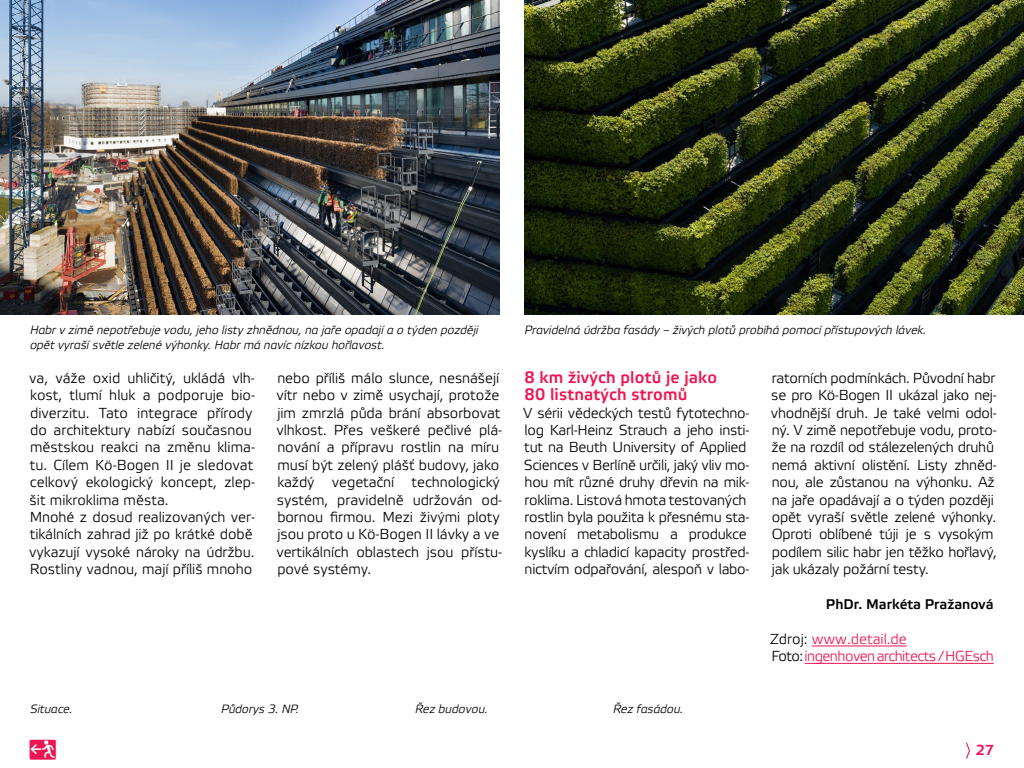
<style>
.page{position:relative;width:1024px;height:768px;background:#fff}
.page>*{position:absolute;margin:0;border:0;box-sizing:border-box;transform-origin:0 0}
.t1{font:20px "Etelka Medium Pro";color:#ed1652}
.t2{font:16.5px/17.4px "Etelka Medium Pro";letter-spacing:.01em;color:#ed1652}
.t3{font:14.5px/17.4px "Etelka Light Pro";letter-spacing:-.005em;color:#000}
.t4{font:14.5px/17.4px "Etelka Light Pro";letter-spacing:-.035em;color:#ed1652}
.t5{font:14.5px "Etelka Medium Pro";color:#ed125f}
.t6{font:14px "Etelka Medium Pro";color:#000}
.t7{font:italic 12px/14.4px "Etelka Light Pro";letter-spacing:-.01em;color:#000}
.s1{color:#000}
</style>
<div class="page">
<svg style="left:966px;top:742px;width:4px;height:17px"></svg>
<img style="left:0;top:0;width:500px;height:315px">
<img style="left:524px;top:0;width:500px;height:315px">
<hr style="left:812px;top:646px;width:95px;height:1px;background:#ed1652">
<hr style="left:805px;top:663px;width:189px;height:1px;background:#ed1652">
<p class="t7" style="left:30px;top:324px;width:450px">Habr v zimě nepotřebuje vodu, jeho listy zhnědnou, na jaře opadají a o týden později opět vyraší světle zelené výhonky. Habr má navíc nízkou hořlavost.</p>
<p class="t7" style="left:524px;top:324px;width:403px">Pravidelná údržba fasády – živých plotů probíhá pomocí přístupových lávek.</p>
<p class="t3" style="left:771px;top:370px;width:227px">ratorních podmínkách. Původní habr se pro Kö-Bogen II ukázal jako nej&shy;vhodnější druh. Je také velmi odol&shy;ný. V zimě nepotřebuje vodu, proto&shy;že na rozdíl od stálezelených druhů nemá aktivní olistění. Listy zhněd&shy;nou, ale zůstanou na výhonku. Až na jaře opadávají a o týden později opět vyraší světle zelené výhonky.<br>Oproti oblíbené túji je s vysokým podílem silic habr jen těžko hořlavý, jak ukázaly požární testy.</p>
<p class="t6" style="left:826px;top:597px;width:169px">PhDr. Markéta Pražanová</p>
<p class="t4" style="left:770px;top:631px;width:225px"><span class="s1">Zdroj:</span> www.detail.de<br><span class="s1">Foto:</span> ingenhoven architects / HGEsch</p>
<p class="t3" style="left:29px;top:370px;width:227px">va, váže oxid uhličitý, ukládá vlh&shy;kost, tlumí hluk a podporuje bio&shy;diverzitu. Tato integrace přírody do architektury nabízí současnou městskou reakci na změnu klima&shy;tu. Cílem Kö-Bogen II je sledovat celkový ekologický koncept, zlep&shy;šit mikroklima města.<br>Mnohé z dosud realizovaných ver&shy;tikálních zahrad již po krátké době vykazují vysoké nároky na údržbu.<br>Rostliny vadnou, mají příliš mnoho</p>
<p class="t3" style="left:276px;top:370px;width:227px">nebo příliš málo slunce, nesnášejí vítr nebo v zimě usychají, protože jim zmrzlá půda brání absorbovat vlhkost. Přes veškeré pečlivé plá&shy;nování a přípravu rostlin na míru musí být zelený plášť budovy, jako každý vegetační technologický systém, pravidelně udržován od&shy;bornou firmou. Mezi živými ploty jsou proto u Kö-Bogen II lávky a ve vertikálních oblastech jsou přístu&shy;pové systémy.</p>
<p class="t2" style="left:525px;top:369px;width:194px">8 km živých plotů je jako<br>80 listnatých stromů</p>
<p class="t3" style="left:523px;top:405px;width:228px">V sérii vědeckých testů fytotechno&shy;log Karl-Heinz Strauch a jeho insti&shy;tut na Beuth University of Applied Sciences v Berlíně určili, jaký vliv mo&shy;hou mít různé druhy dřevin na mik&shy;roklima. Listová hmota testovaných rostlin byla použita k přesnému sta&shy;novení metabolismu a produkce kyslíku a chladicí kapacity prostřed&shy;nictvím odpařování, alespoň v labo-</p>
<p class="t7" style="left:30px;top:703px;width:44px">Situace.</p>
<p class="t7" style="left:221px;top:703px;width:80px">Půdorys 3. NP.</p>
<p class="t7" style="left:415px;top:703px;width:74px">Řez budovou.</p>
<p class="t7" style="left:613px;top:703px;width:72px">Řez fasádou.</p>
<h1 class="t1" style="left:29px;top:737px;width:29px">q</h1>
<p class="t5" style="left:976px;top:742px;width:20px">27</p>
</div>
